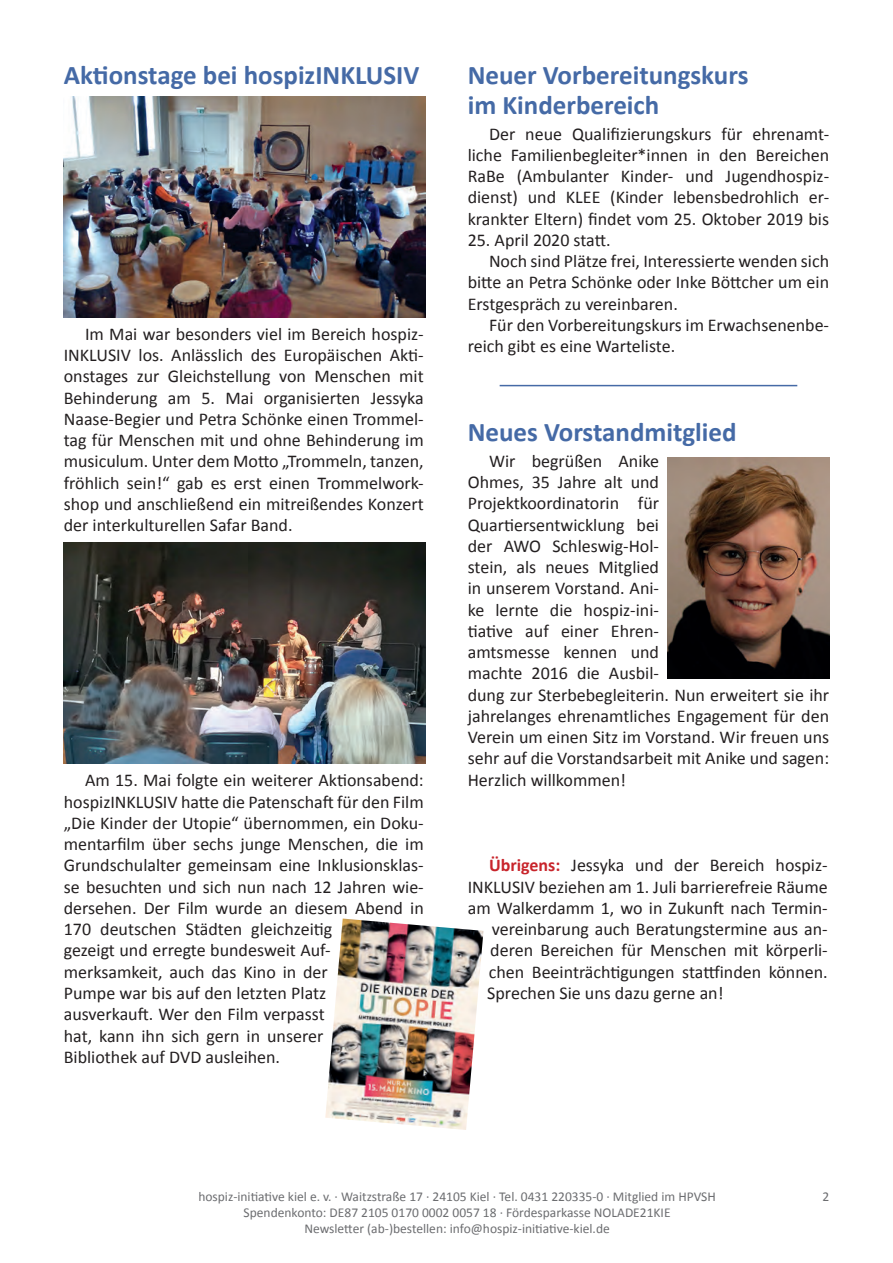
<style>
.page{position:relative;width:893px;height:1263px;background:#fff}
.page>*{position:absolute;margin:0;border:0;box-sizing:border-box;transform-origin:0 0}
.Überschrift_2{font:700 27px/30px "Calibri";color:#456aa6}
.Fließtext{font:18px/21.3px "Calibri";color:#231f20}
.t1{font:13.5px/16.2px "Calibri";color:#6c6d70;text-align:center}
.s1{font-weight:700;color:#c8242b}
</style>
<div class="page">
<img style="left:325px;top:918px;width:158px;height:212px">
<img style="left:64px;top:97px;width:361px;height:221px">
<img style="left:64px;top:542px;width:361px;height:221px">
<img style="left:668px;top:457px;width:161px;height:221px">
<hr style="left:500px;top:385px;width:297px;height:1px;background:#456aa6">
<p class="Überschrift_2" style="left:64px;top:60px;width:357px">Aktionstage bei hospizINKLUSIV</p>
<p class="Fließtext" style="left:64px;top:323px;width:362px;text-align:justify;text-indent:21px">Im Mai war besonders viel im Bereich hospiz-INKLUSIV los. Anlässlich des Europäischen Akti&shy;onstages zur Gleichstellung von Menschen mit Behinderung am 5. Mai organisierten Jessyka Naase-Begier und Petra Schönke einen Trommel&shy;tag für Menschen mit und ohne Behinderung im musiculum. Unter dem Motto „Trommeln, tanzen, fröhlich sein!“ gab es erst einen Trommelwork&shy;shop und anschließend ein mitreißendes Konzert der interkulturellen Safar Band.</p>
<p class="Fließtext" style="left:64px;top:770px;width:362px;text-indent:21px">Am 15. Mai folgte ein weiterer Aktionsabend: hospizINKLUSIV hatte die Patenschaft für den Film „Die Kinder der Utopie“ übernommen, ein Doku&shy;mentarfilm über sechs junge Menschen, die im Grundschulalter gemeinsam eine Inklusionsklas&shy;se besuchten und sich nun nach 12 Jahren wie&shy;dersehen. Der Film wurde an diesem Abend in 170 deutschen Städten gleichzeitig<br>gezeigt und erregte bundesweit Auf&shy;merksamkeit, auch das Kino in der<br>Pumpe war bis auf den letzten Platz<br>ausverkauft. Wer den Film verpasst<br>hat, kann ihn sich gern in unserer<br>Bibliothek auf DVD ausleihen.</p>
<p class="Überschrift_2" style="left:468px;top:60px;width:282px">Neuer Vorbereitungskurs im Kinderbereich</p>
<p class="Fließtext" style="left:468px;top:123px;width:363px;text-align:justify;text-indent:21px">Der neue Qualifizierungskurs für ehrenamt&shy;liche Familienbegleiter*innen in den Bereichen RaBe (Ambulanter Kinder- und Jugendhospiz&shy;dienst) und KLEE (Kinder lebensbedrohlich er&shy;krankter Eltern) findet vom 25. Oktober 2019 bis</p>
<p class="Fließtext" style="left:468px;top:229px;width:144px">25. April 2020 statt.</p>
<p class="Fließtext" style="left:468px;top:251px;width:363px;text-align:justify;text-indent:21px">Noch sind Plätze frei, Interessierte wenden sich bitte an Petra Schönke oder Inke Böttcher um ein Erstgespräch zu vereinbaren.</p>
<p class="Fließtext" style="left:468px;top:314px;width:363px;text-indent:21px">Für den Vorbereitungskurs im Erwachsenenbe&shy;reich gibt es eine Warteliste.</p>
<p class="Überschrift_2" style="left:468px;top:417px;width:270px">Neues Vorstandmitglied</p>
<p class="Fließtext" style="left:468px;top:450px;width:363px;text-indent:21px">Wir begrüßen Anike<br>Ohmes, 35 Jahre alt und<br>Projektkoordinatorin für<br>Quartiersentwicklung bei<br>der AWO Schleswig-Hol-<br>stein, als neues Mitglied<br>in unserem Vorstand. Ani-<br>ke lernte die hospiz-ini-<br>tiative auf einer Ehren-<br>amtsmesse kennen und<br>machte 2016 die Ausbil-<br>dung zur Sterbebegleiterin. Nun erweitert sie ihr jahrelanges ehrenamtliches Engagement für den<br>Verein um einen Sitz im Vorstand. Wir freuen uns sehr auf die Vorstandsarbeit mit Anike und sagen:<br>Herzlich willkommen!</p>
<p class="Fließtext" style="left:489px;top:855px;width:339px"><span class="s1">Übrigens:</span> Jessyka und der Bereich hospiz-</p>
<p class="Fließtext" style="left:468px;top:876px;width:361px">INKLUSIV beziehen am 1. Juli barrierefreie Räume</p>
<p class="Fließtext" style="left:468px;top:897px;width:361px">am Walkerdamm 1, wo in Zukunft nach Termin-</p>
<p class="Fließtext" style="left:492px;top:919px;width:338px">vereinbarung auch Beratungstermine aus an-</p>
<p class="Fließtext" style="left:490px;top:940px;width:339px">deren Bereichen für Menschen mit körperli-</p>
<p class="Fließtext" style="left:489px;top:961px;width:340px">chen Beeinträchtigungen stattfinden können.</p>
<p class="Fließtext" style="left:487px;top:982px;width:238px">Sprechen Sie uns dazu gerne an!</p>
<p class="t1" style="left:198px;top:1188px;width:519px">hospiz-initiative kiel e. v. · Waitzstraße 17 · 24105 Kiel · Tel. 0431 220335-0 · Mitglied im HPVSH<br>Spendenkonto: DE87 2105 0170 0002 0057 18 · Fördesparkasse NOLADE21KIE<br>Newsletter (ab-)bestellen: info@hospiz-initiative-kiel.de</p>
<p class="t1" style="left:822px;top:1188px;width:8px">2</p>
</div>
